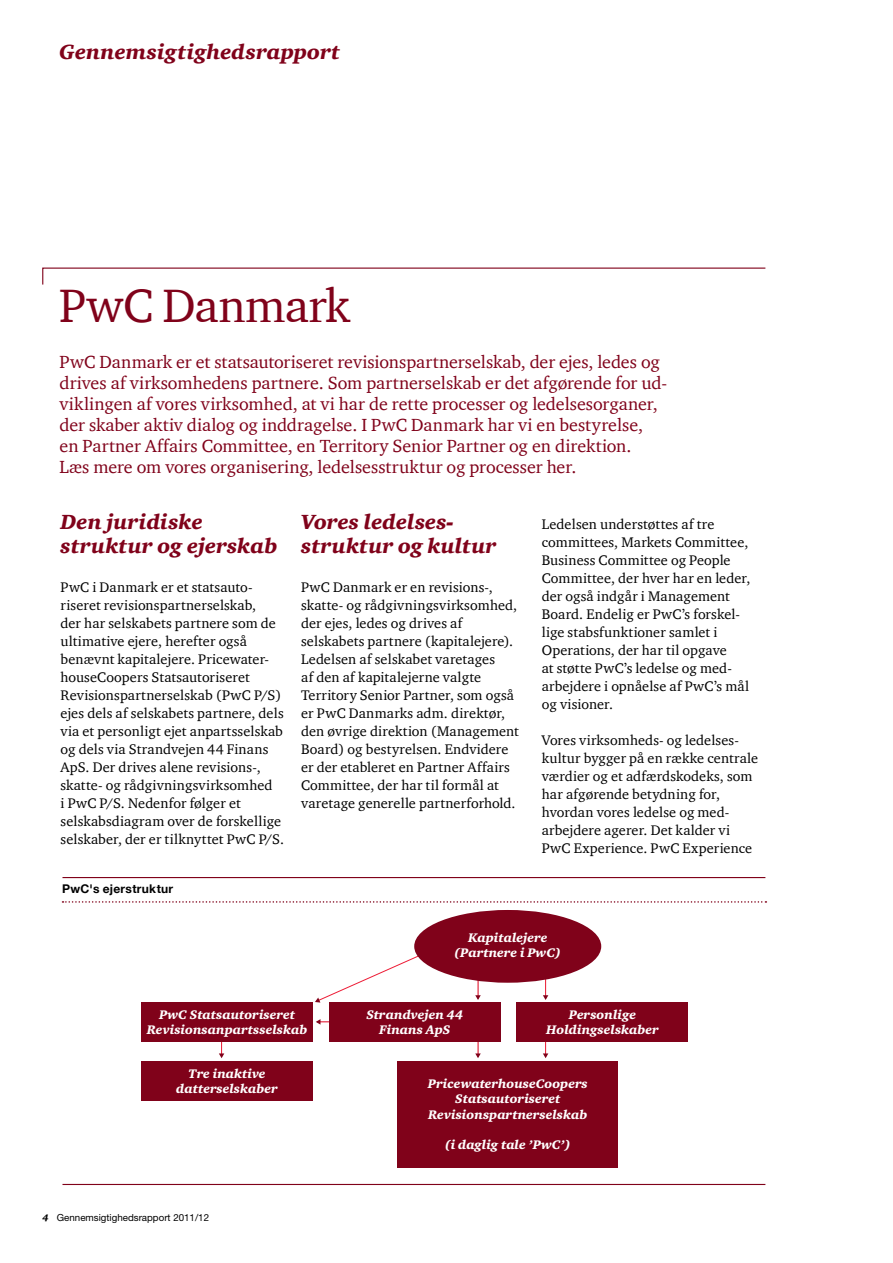
<style>
.page{position:relative;width:893px;height:1263px;background:#fff}
.page>*{position:absolute;margin:0;border:0;box-sizing:border-box;transform-origin:0 0}
.t1{font:48px "ITC Charter Com";letter-spacing:-.01em;color:#80021a}
.t2{font:italic 900 21px/24px "ITC Charter Com";letter-spacing:.005em;color:#80021a}
.t3{font:18px/21px "ITC Charter Com";color:#80021a}
.t4{font:14.25px/18px "ITC Charter Com";letter-spacing:.01em;color:#000}
.t5{font:italic 900 12.75px/15.3px "ITC Charter Com";color:#fff;text-align:center}
.t6{font:700 12px "Helvetica Neue";letter-spacing:.025em;color:#000}
.t7{font:9.75px "Helvetica Neue";color:#000}
.s1{font-family:"ITC Charter Com";font-weight:900;font-style:italic}
</style>
<div class="page">
<svg style="left:42px;top:267px;width:724px;height:18px"></svg>
<div style="left:397px;top:1061px;width:221px;height:107px;background:#80021a"></div>
<div style="left:141px;top:1061px;width:172px;height:39px;background:#80021a"></div>
<hr style="left:545px;top:966px;width:1px;height:33px;background:#ed1b35">
<svg style="left:543px;top:995px;width:5px;height:5px"></svg>
<hr style="left:545px;top:1024px;width:1px;height:33px;background:#ed1b35">
<svg style="left:543px;top:1053px;width:5px;height:5px"></svg>
<hr style="left:478px;top:966px;width:1px;height:33px;background:#ed1b35">
<svg style="left:475px;top:995px;width:6px;height:5px"></svg>
<hr style="left:478px;top:1024px;width:1px;height:33px;background:#ed1b35">
<svg style="left:475px;top:1053px;width:6px;height:5px"></svg>
<hr style="left:221px;top:1024px;width:1px;height:33px;background:#ed1b35">
<svg style="left:219px;top:1053px;width:5px;height:5px"></svg>
<hr style="left:317px;top:1021px;width:33px;height:1px;background:#ed1b35">
<svg style="left:316px;top:1019px;width:4px;height:5px"></svg>
<svg style="left:315px;top:950px;width:118px;height:52px"></svg>
<div style="left:141px;top:1002px;width:172px;height:40px;background:#80021a"></div>
<div style="left:329px;top:1002px;width:171px;height:40px;background:#80021a"></div>
<div style="left:517px;top:1002px;width:171px;height:40px;background:#80021a"></div>
<div style="left:414px;top:910px;width:187px;height:73px;background:#80021a;border-radius:50%"></div>
<hr style="left:62px;top:877px;width:703px;height:1px;background:#80021a">
<hr style="left:62px;top:1184px;width:703px;height:1px;background:#80021a">
<svg style="left:62px;top:901px;width:704px;height:2px"></svg>
<h2 class="t2" style="left:59px;top:40px;width:282px">Gennemsigtighedsrapport</h2>
<h1 class="t1" style="left:59px;top:276px;width:292px">PwC Danmark</h1>
<p class="t3" style="left:60px;top:351px;width:609px">PwC Danmark er et statsautoriseret revisionspartnerselskab, der ejes, ledes og drives af virksomhedens partnere. Som partnerselskab er det afgørende for ud&shy;viklingen af vores virksomhed, at vi har de rette processer og ledelsesorganer, der skaber aktiv dialog og inddragelse. I PwC Danmark har vi en bestyrelse,<br>en Partner Affairs Committee, en Territory Senior Partner og en direktion.<br>Læs mere om vores organisering, ledelsesstruktur og processer her.</p>
<h2 class="t2" style="left:61px;top:509px;width:219px">Den juridiske struktur og ejerskab</h2>
<p class="t4" style="left:61px;top:577px;width:225px">PwC i Danmark er et statsauto&shy;riseret revisionspartnerselskab,<br>der har selskabets partnere som de ultimative ejere, herefter også benævnt kapitalejere. Pricewater&shy;houseCoopers Statsautoriseret Revisionspartnerselskab (PwC P/S) ejes dels af selskabets partnere, dels via et personligt ejet anpartsselskab og dels via Strandvejen 44 Finans ApS. Der drives alene revisions-, skatte- og rådgivningsvirksomhed<br>i PwC P/S. Nedenfor følger et selskabsdiagram over de forskellige selskaber, der er tilknyttet PwC P/S.</p>
<p class="t6" style="left:62px;top:880px;width:113px">PwC's ejerstruktur</p>
<h2 class="t2" style="left:301px;top:509px;width:197px">Vores ledelses&shy;struktur og kultur</h2>
<p class="t4" style="left:301px;top:577px;width:219px">PwC Danmark er en revisions-, skatte- og rådgivningsvirksomhed, der ejes, ledes og drives af selskabets partnere (kapitalejere).<br>Ledelsen af selskabet varetages<br>af den af kapitalejerne valgte Territory Senior Partner, som også er PwC Danmarks adm. direktør, den øvrige direktion (Management Board) og bestyrelsen. Endvidere er der etableret en Partner Affairs Committee, der har til formål at varetage generelle partnerforhold.</p>
<p class="t4" style="left:542px;top:514px;width:210px">Ledelsen understøttes af tre committees, Markets Committee,<br>Business Committee og People<br>Committee, der hver har en leder, der også indgår i Management<br>Board. Endelig er PwC’s forskel&shy;lige stabsfunktioner samlet i<br>Operations, der har til opgave<br>at støtte PwC’s ledelse og med&shy;arbejdere i opnåelse af PwC’s mål og visioner.</p>
<p class="t4" style="left:542px;top:730px;width:218px">Vores virksomheds- og ledelses&shy;kultur bygger på en række centrale værdier og et adfærdskodeks, som har afgørende betydning for, hvordan vores ledelse og med&shy;arbejdere agerer. Det kalder vi<br>PwC Experience. PwC Experience</p>
<p class="t5" style="left:455px;top:929px;width:108px">Kapitalejere (Partnere i PwC)</p>
<p class="t5" style="left:147px;top:1006px;width:162px">PwC Statsautoriseret<br>Revisionsanpartsselskab</p>
<p class="t5" style="left:366px;top:1006px;width:98px">Strandvejen 44<br>Finans ApS</p>
<p class="t5" style="left:546px;top:1006px;width:114px">Personlige<br>Holdingselskaber</p>
<p class="t5" style="left:176px;top:1065px;width:103px">Tre inaktive datterselskaber</p>
<p class="t7" style="left:43px;top:1212px;width:168px"><span class="s1">4</span> Gennemsigtighedsrapport 2011/12</p>
<p class="t5" style="left:428px;top:1076px;width:162px">PricewaterhouseCoopers<br>Statsautoriseret<br>Revisionspartnerselskab</p>
<p class="t5" style="left:445px;top:1137px;width:127px">(i daglig tale ’PwC’)</p>
</div>
